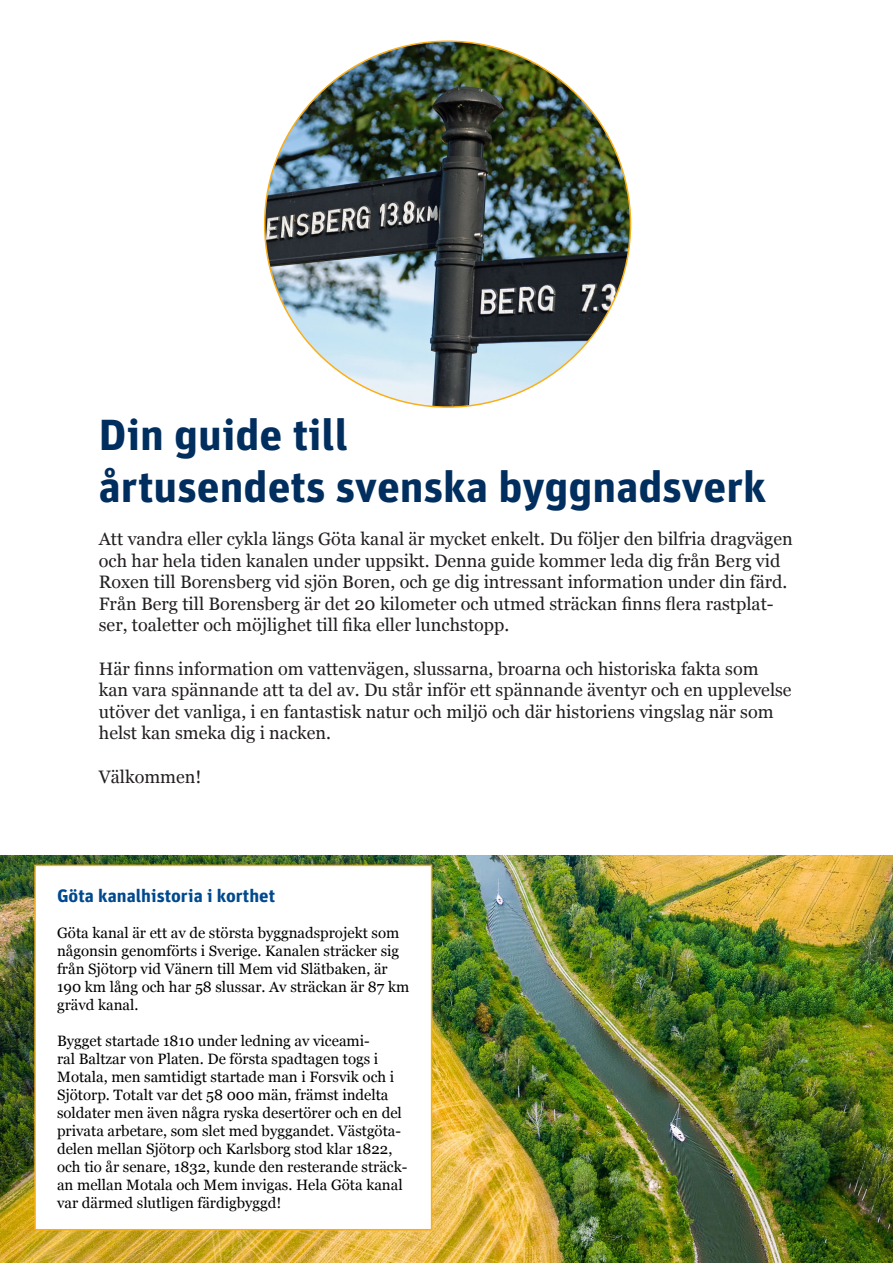
<style>
.page{position:relative;width:893px;height:1263px;background:#fff}
.page>*{position:absolute;margin:0;border:0;box-sizing:border-box;transform-origin:0 0}
.t1{font:700 43.5px "Unit For JVD";color:#002e5e}
.t2{font:18px/21.6px "Georgia";color:#231f20}
.t3{font:700 18px "Unit For JVD";color:#01498e}
.t4{font:15px/18px "Georgia";color:#000001}
</style>
<div class="page">
<img style="left:0;top:856px;width:893px;height:407px">
<div style="left:35px;top:865px;width:397px;height:365px;background:#fff"></div>
<div style="left:34px;top:865px;width:398px;height:365px;border:2px solid #faaf18"></div>
<img style="left:265px;top:41px;width:365px;height:366px;border-radius:183px">
<p class="t1" style="left:99px;top:408px;width:250px">Din guide till</p>
<p class="t1" style="left:99px;top:460px;width:669px">årtusendets svenska byggnadsverk</p>
<p class="t2" style="left:99px;top:527px;width:695px">Att vandra eller cykla längs Göta kanal är mycket enkelt. Du följer den bilfria dragvägen och har hela tiden kanalen under uppsikt. Denna guide kommer leda dig från Berg vid Roxen till Borensberg vid sjön Boren, och ge dig intressant information under din färd.<br>Från Berg till Borensberg är det 20 kilometer och utmed sträckan finns flera rastplat&shy;ser, toaletter och möjlighet till fika eller lunchstopp.</p>
<p class="t2" style="left:99px;top:657px;width:694px">Här finns information om vattenvägen, slussarna, broarna och historiska fakta som kan vara spännande att ta del av. Du står inför ett spännande äventyr och en upplevelse utöver det vanliga, i en fantastisk natur och miljö och där historiens vingslag när som helst kan smeka dig i nacken.</p>
<p class="t2" style="left:99px;top:765px;width:104px">Välkommen!</p>
<p class="t3" style="left:57px;top:884px;width:219px">Göta kanalhistoria i korthet</p>
<p class="t4" style="left:57px;top:923px;width:354px">Göta kanal är ett av de största byggnadsprojekt som någonsin genomförts i Sverige. Kanalen sträcker sig från Sjötorp vid Vänern till Mem vid Slätbaken, är 190 km lång och har 58 slussar. Av sträckan är 87 km grävd kanal.</p>
<p class="t4" style="left:57px;top:1031px;width:352px">Bygget startade 1810 under ledning av viceami-<br>ral Baltzar von Platen. De första spadtagen togs i Motala, men samtidigt startade man i Forsvik och i Sjötorp. Totalt var det 58 000 män, främst indelta soldater men även några ryska desertörer och en del privata arbetare, som slet med byggandet. Västgöta&shy;delen mellan Sjötorp och Karlsborg stod klar 1822, och tio år senare, 1832, kunde den resterande sträck&shy;an mellan Motala och Mem invigas. Hela Göta kanal var därmed slutligen färdigbyggd!</p>
</div>
